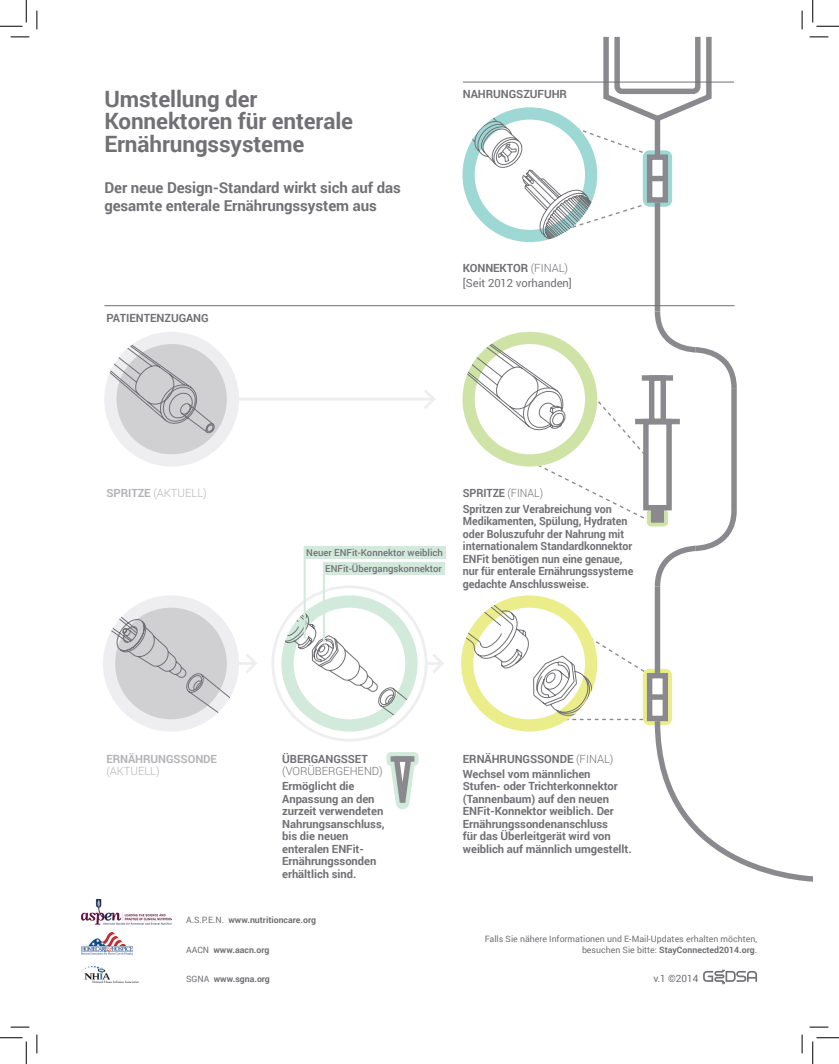
<style>
.page{position:relative;width:839px;height:1064px;background:#fff}
.page>*{position:absolute;margin:0;border:0;box-sizing:border-box;transform-origin:0 0}
.t1{font:700 22.5px/22.5px "Roboto";letter-spacing:-.005em;color:#717074}
.t2{font:700 15px/17.5px "Roboto";letter-spacing:-.005em;color:#717074}
.t3{font:700 11.25px/12.5px "Roboto";letter-spacing:-.005em;color:#717074}
.t4{font:700 11.25px/12.5px "Roboto";letter-spacing:-.005em;color:#717074;scale:.95 1}
.t5{font:11.25px/15.2px "Roboto";letter-spacing:-.005em;color:#717074}
.t6{font:300 11.25px "Roboto";letter-spacing:-.005em;color:#b4b3b7}
.t7{font:700 11.25px "Roboto";letter-spacing:-.005em;color:#b4b3b7}
.t8{font:300 11.25px "Roboto";letter-spacing:-.005em;color:#717074}
.t9{font:10px "Roboto";color:#717074}
.t10{font:500 9.5px/16.6px "Roboto";color:#717074;text-align:right}
.t11{font:8.75px/10.5px "Roboto";color:#717074;text-align:right}
.t12{font:700 8.75px "Roboto";color:#717074}
.s1{font-weight:700}
.s2{font-weight:300}
.s3{font-weight:400}
</style>
<div class="page">
<hr style="left:230px;top:398px;width:203px;height:2px;background:#eeeef0">
<hr style="left:426px;top:662px;width:15px;height:3px;background:#eeeef0">
<svg style="left:110px;top:338px;width:123px;height:122px;background:#d7d7da"></svg>
<div style="left:104px;top:332px;width:135px;height:134px;border:12px solid #eeeef0;border-radius:50%"></div>
<svg style="left:386px;top:752px;width:33px;height:57px"></svg>
<div style="left:391px;top:756px;width:23px;height:6px;background:#8a8a8e"></div>
<div style="left:655px;top:203px;width:5px;height:108px;background:#8a8a8e"></div>
<svg style="left:424px;top:390px;width:11px;height:19px"></svg>
<svg style="left:433px;top:654px;width:11px;height:19px"></svg>
<div style="left:271px;top:585px;width:156px;height:156px;border:3px solid #eeeef0;border-radius:50%"></div>
<hr style="left:463px;top:82px;width:271px;height:1px;background:#717074">
<hr style="left:104px;top:305px;width:630px;height:1px;background:#717074">
<svg style="left:469px;top:36px;width:245px;height:207px"></svg>
<svg style="left:103px;top:596px;width:154px;height:135px"></svg>
<svg style="left:281px;top:595px;width:136px;height:136px"></svg>
<svg style="left:104px;top:332px;width:111px;height:101px;background:#d3d3d6"></svg>
<svg style="left:461px;top:306px;width:352px;height:576px"></svg>
<div style="left:304px;top:546px;width:141px;height:12px;background:#d2eadb"></div>
<div style="left:323px;top:562px;width:121px;height:13px;background:#d2eadb"></div>
<hr style="left:304px;top:547px;width:2px;height:90px;background:#d2eadb">
<hr style="left:323px;top:563px;width:2px;height:78px;background:#d2eadb">
<svg style="left:703px;top:969px;width:54px;height:15px"></svg>
<img style="left:82px;top:932px;width:51px;height:23px">
<img style="left:82px;top:966px;width:56px;height:16px">
<div style="left:655px;top:116px;width:5px;height:41px;background:#8a8a8e"></div>
<img style="left:82px;top:899px;width:90px;height:25px">
<svg style="left:11px;top:36px;width:18px;height:2px"></svg>
<svg style="left:809px;top:36px;width:19px;height:2px"></svg>
<svg style="left:11px;top:1026px;width:18px;height:2px"></svg>
<svg style="left:809px;top:1026px;width:19px;height:2px"></svg>
<svg style="left:36px;top:11px;width:2px;height:18px"></svg>
<svg style="left:36px;top:1034px;width:2px;height:19px"></svg>
<svg style="left:801px;top:11px;width:2px;height:18px"></svg>
<svg style="left:801px;top:1034px;width:2px;height:19px"></svg>
<svg style="left:0;top:0;width:27px;height:27px"></svg>
<svg style="left:0;top:1037px;width:27px;height:27px"></svg>
<svg style="left:812px;top:0;width:27px;height:27px"></svg>
<svg style="left:812px;top:1037px;width:27px;height:27px"></svg>
<h1 class="t1" style="left:104px;top:87px;width:250px">Umstellung der<br>Konnektoren für enterale<br>Ernährungssysteme</h1>
<h2 class="t2" style="left:104px;top:178px;width:298px">Der neue Design-Standard wirkt sich auf das gesamte enterale Ernährungssystem aus</h2>
<p class="t3" style="left:106px;top:312px;width:104px">PATIENTENZUGANG</p>
<p class="t3" style="left:463px;top:87px;width:106px">NAHRUNGSZUFUHR</p>
<p class="t5" style="left:463px;top:260px;width:111px"><span class="s1">KONNEKTOR</span> <span class="s2">(FINAL) </span>[Seit 2012 vorhanden]</p>
<p class="t6" style="left:106px;top:486px;width:102px"><span class="s1">SPRITZE</span> (AKTUELL)</p>
<p class="t10" style="left:306px;top:543px;width:138px">Neuer ENFit-Konnektor weiblich<br>ENFit-Übergangskonnektor</p>
<p class="t4" style="left:463px;top:485px;width:158px;line-height:15.2px">SPRITZE <span class="s2">(FINAL)<br></span>Spritzen zur Verabreichung von</p>
<p class="t4" style="left:463px;top:514px;width:181px">Medikamenten, Spülung, Hydraten oder Boluszufuhr der Nahrung mit internationalem Standardkonnektor ENFit benötigen nun eine genaue, nur für enterale Ernährungssysteme gedachte Anschlussweise.</p>
<p class="t7" style="left:106px;top:751px;width:112px">ERNÄHRUNGSSONDE</p>
<p class="t6" style="left:106px;top:763px;width:55px">(AKTUELL)</p>
<p class="t3" style="left:282px;top:752px;width:87px">ÜBERGANGSSET</p>
<p class="t8" style="left:282px;top:763px;width:102px">(VORÜBERGEHEND)</p>
<p class="t3" style="left:282px;top:779px;width:104px">Ermöglicht die<br>Anpassung an den zurzeit verwendeten<br>Nahrungsanschluss, bis die neuen enteralen ENFit-<br>Ernährungssonden erhältlich sind.</p>
<p class="t12" style="left:186px;top:914px;width:131px"><span class="s3">A.S.P.E.N.</span> www.nutritioncare.org</p>
<p class="t12" style="left:186px;top:943px;width:85px"><span class="s3">AACN</span> www.aacn.org</p>
<p class="t12" style="left:186px;top:973px;width:85px"><span class="s3">SGNA</span> www.sgna.org</p>
<p class="t3" style="left:463px;top:750px;width:152px;line-height:15.2px">ERNÄHRUNGSSONDE <span class="s2">(FINAL)<br></span>Wechsel vom männlichen</p>
<p class="t3" style="left:463px;top:779px;width:170px">Stufen- oder Trichterkonnektor (Tannenbaum) auf den neuen<br>ENFit-Konnektor weiblich. Der<br>Ernährungssondenanschluss<br>für das Überleitgerät wird von weiblich auf männlich umgestellt.</p>
<p class="t11" style="left:485px;top:933px;width:274px">Falls Sie nähere Informationen und E-Mail-Updates erhalten möchten, besuchen Sie bitte: <span class="s1">StayConnected2014.org</span>.</p>
<p class="t9" style="left:653px;top:971px;width:46px">v.1 ©2014</p>
</div>
